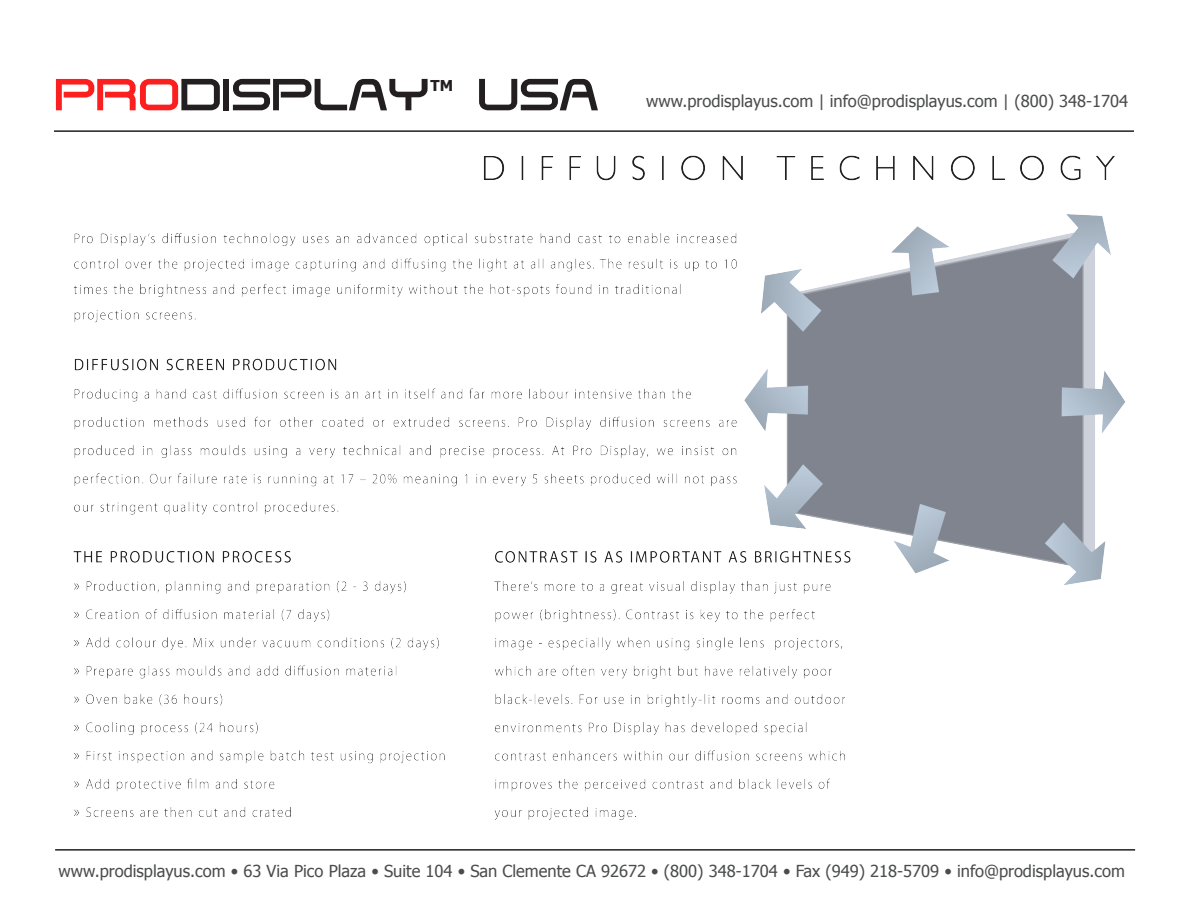
<style>
.page{position:relative;width:1188px;height:918px;background:#fff}
.page>*{position:absolute;margin:0;border:0;box-sizing:border-box;transform-origin:0 0}
.t1{font:54px "Saved By Zero";color:#231f20}
.t2{font:16.5px "Tahoma";color:#4b4c4d}
.t3{font:700 15px "Tahoma";color:#231f20}
.s1{color:#fc1f20}
</style>
<div class="page">
<hr style="left:54px;top:130px;width:1080px;height:2px;background:#231f20">
<hr style="left:55px;top:849px;width:1080px;height:2px;background:#231f20">
<img style="left:73px;top:155px;width:1052px;height:665px">
<p class="t1" style="left:54px;top:67px;width:546px"><span class="s1">PRO</span>DISPLAY USA</p>
<p class="t3" style="left:430px;top:75px;width:24px">TM</p>
<p class="t2" style="left:646px;top:90px;width:483px">www.prodisplayus.com | info@prodisplayus.com | (800) 348-1704</p>
<p class="t2" style="left:59px;top:860px;width:1068px">www.prodisplayus.com • 63 Via Pico Plaza • Suite 104 • San Clemente CA 92672 • (800) 348-1704 • Fax (949) 218-5709 • info@prodisplayus.com</p>
</div>
